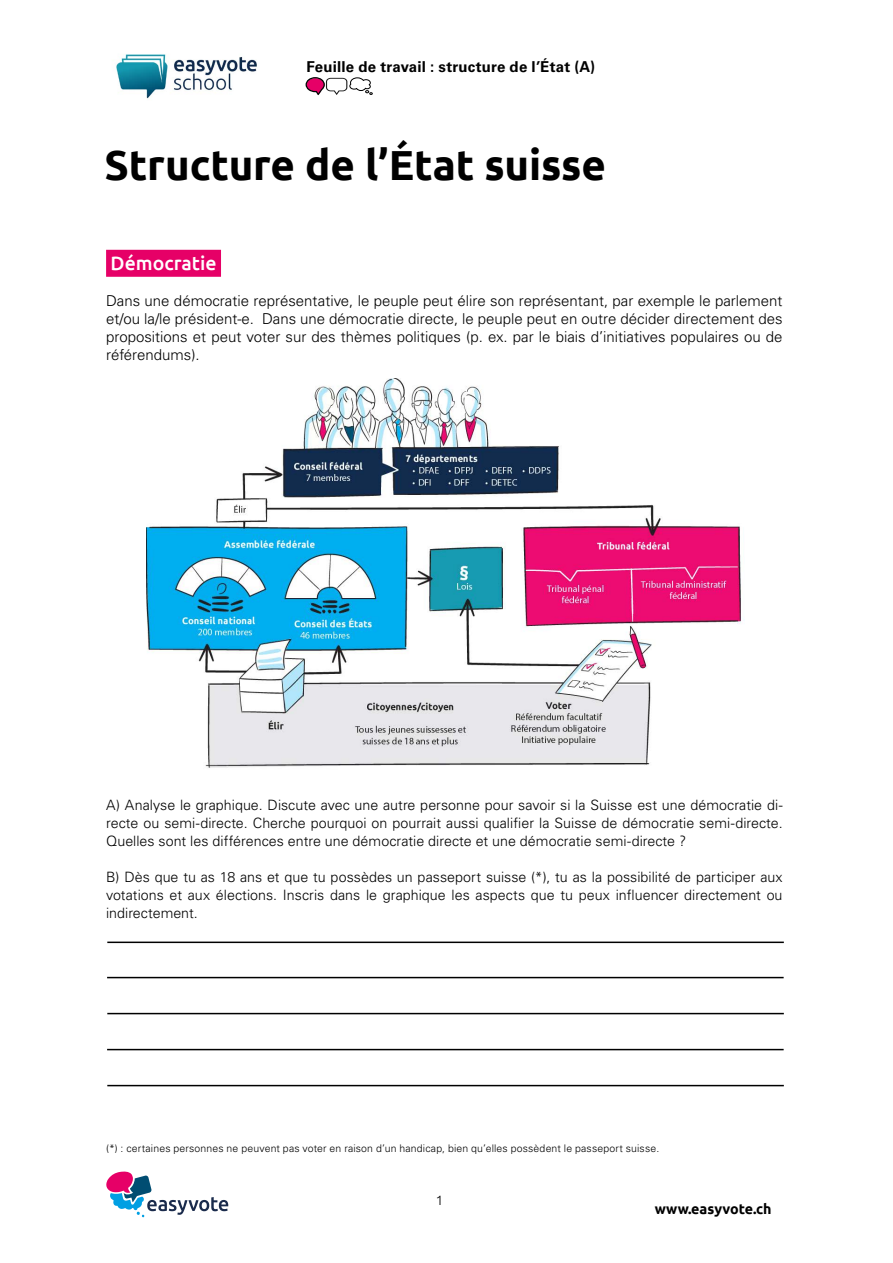
<style>
.page{position:relative;width:893px;height:1263px;background:#fff}
.page>*{position:absolute;margin:0;border:0;box-sizing:border-box;transform-origin:0 0}
.t1{font:700 42px "Ubuntu";letter-spacing:-.005em;color:#000}
.t2{font:500 19.5px "Ubuntu";color:#fff}
.t3{font:300 15px/18px "Univers LT Std";color:#000;text-align:justify}
.t4{font:700 15px "Univers LT Std";letter-spacing:.015em;color:#000}
.t5{font:300 14.25px/18px "Univers LT Std";color:#000;text-align:justify}
.t6{font:700 14.25px "Ubuntu";color:#000}
.t7{font:300 13.5px "Ubuntu";color:#000}
.t8{font:300 10.5px "Univers";letter-spacing:.015em;color:#000}
</style>
<div class="page">
<svg style="left:106px;top:1171px;width:122px;height:46px"></svg>
<img style="left:116px;top:54px;width:141px;height:45px">
<svg style="left:306px;top:77px;width:67px;height:18px"></svg>
<div style="left:106px;top:250px;width:115px;height:27px;background:#e60067"></div>
<img style="left:147px;top:378px;width:597px;height:390px">
<hr style="left:107px;top:941px;width:677px;height:2px;background:#000">
<hr style="left:107px;top:977px;width:677px;height:1px;background:#000">
<hr style="left:107px;top:1013px;width:677px;height:1px;background:#000">
<hr style="left:107px;top:1049px;width:677px;height:1px;background:#000">
<hr style="left:107px;top:1085px;width:677px;height:1px;background:#000">
<p class="t4" style="left:306px;top:58px;width:290px">Feuille de travail : structure de l’État (A)</p>
<h1 class="t1" style="left:105px;top:140px;width:503px">Structure de l’État suisse</h1>
<h2 class="t2" style="left:111px;top:251px;width:107px">Démocratie</h2>
<p class="t3" style="left:106px;top:292px;width:678px">Dans une démocratie représentative, le peuple peut élire son représentant, par exemple le parlement et/ou la/le président-e. Dans une démocratie directe, le peuple peut en outre décider directement des propositions et peut voter sur des thèmes politiques (p. ex. par le biais d’initiatives populaires ou de référendums).</p>
<p class="t5" style="left:106px;top:796px;width:678px">A) Analyse le graphique. Discute avec une autre personne pour savoir si la Suisse est une démocratie di&shy;recte ou semi-directe. Cherche pourquoi on pourrait aussi qualifier la Suisse de démocratie semi-directe.<br>Quelles sont les différences entre une démocratie directe et une démocratie semi-directe ?</p>
<p class="t5" style="left:106px;top:868px;width:678px">B) Dès que tu as 18 ans et que tu possèdes un passeport suisse (*), tu as la possibilité de participer aux votations et aux élections. Inscris dans le graphique les aspects que tu peux influencer directement ou indirectement.</p>
<p class="t8" style="left:106px;top:1142px;width:555px">(*) : certaines personnes ne peuvent pas voter en raison d’un handicap, bien qu’elles possèdent le passeport suisse.</p>
<p class="t7" style="left:436px;top:1192px;width:9px">1</p>
<p class="t6" style="left:655px;top:1200px;width:118px">www.easyvote.ch</p>
</div>
